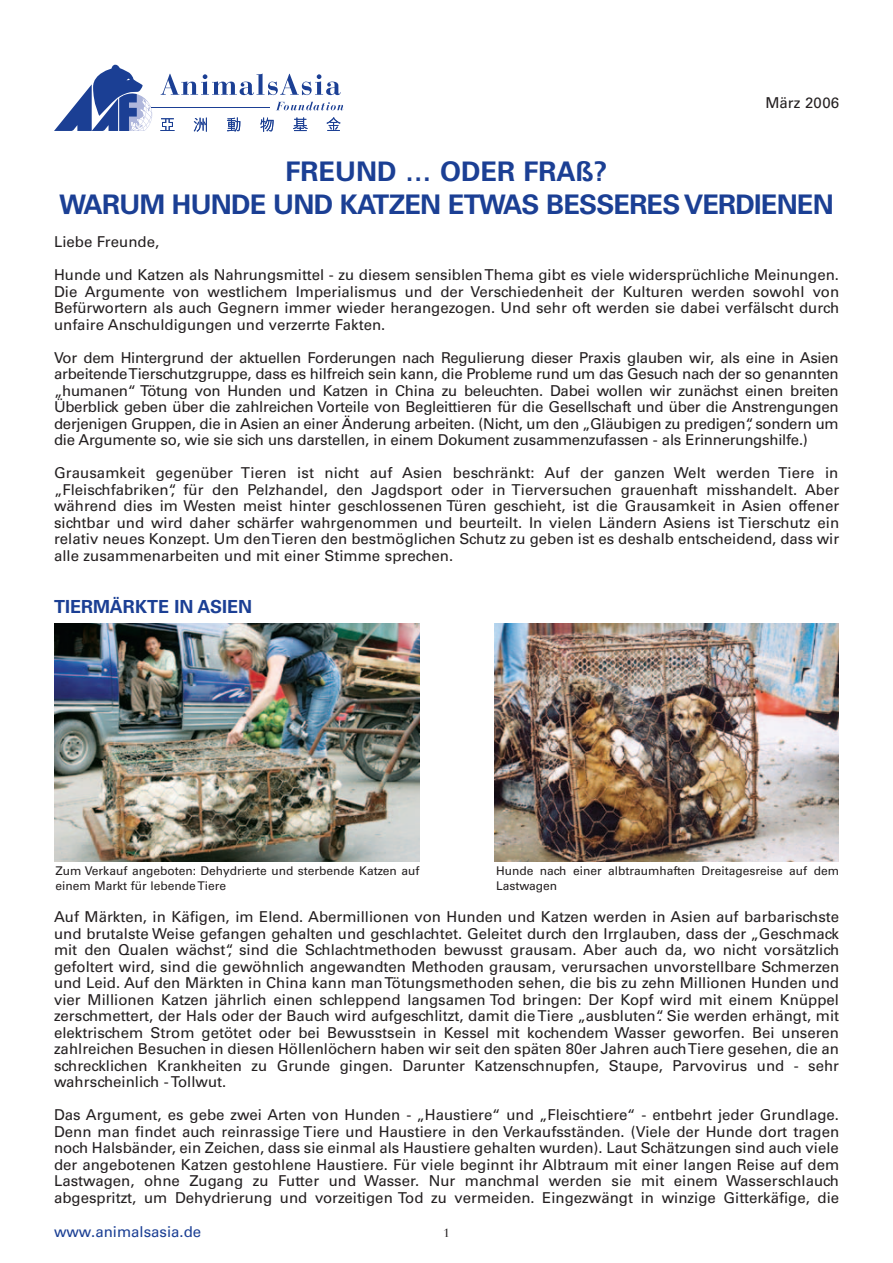
<style>
.page{position:relative;width:893px;height:1263px;background:#fff}
.page>*{position:absolute;margin:0;border:0;box-sizing:border-box;transform-origin:0 0}
.t1{font:700 27px "Univers";letter-spacing:-.03em;color:#1b3f94}
.t2{font:700 27px "Univers";color:#1b3f94}
.t3{font:700 18px "Univers";color:#1b3f94}
.t4{font:15px/16.5px "Univers";color:#231f20;text-align:justify}
.t5{font:15px "Univers";color:#1b3f94}
.t6{font:12px/15px "Univers";color:#231f20}
.t7{font:12px "Bauer Bodoni";color:#231f20}
</style>
<div class="page">
<hr style="left:151px;top:107px;width:118px;height:1px;background:#1b3f94">
<svg style="left:161px;top:73px;width:180px;height:22px"></svg>
<svg style="left:276px;top:101px;width:67px;height:9px"></svg>
<svg style="left:54px;top:65px;width:98px;height:66px"></svg>
<svg style="left:160px;top:118px;width:14px;height:13px"></svg>
<svg style="left:194px;top:118px;width:13px;height:14px"></svg>
<svg style="left:227px;top:118px;width:13px;height:14px"></svg>
<svg style="left:260px;top:118px;width:14px;height:14px"></svg>
<svg style="left:293px;top:118px;width:15px;height:13px"></svg>
<svg style="left:326px;top:117px;width:15px;height:14px"></svg>
<img style="left:54px;top:623px;width:365px;height:238px">
<img style="left:494px;top:623px;width:345px;height:238px">
<h1 class="t2" style="left:286px;top:162px;width:323px">FREUND … ODER FRAß?</h1>
<p class="t4" style="left:765px;top:96px;width:75px">März 2006</p>
<h1 class="t1" style="left:59px;top:195px;width:776px">WARUM HUNDE UND KATZEN ETWAS BESSERES VERDIENEN</h1>
<p class="t4" style="left:54px;top:235px;width:107px">Liebe Freunde,</p>
<p class="t4" style="left:54px;top:268px;width:787px">Hunde und Katzen als Nahrungsmittel - zu diesem sensiblen Thema gibt es viele widersprüchliche Meinungen.<br>Die Argumente von westlichem Imperialismus und der Verschiedenheit der Kulturen werden sowohl von Befürwortern als auch Gegnern immer wieder herangezogen. Und sehr oft werden sie dabei verfälscht durch unfaire Anschuldigungen und verzerrte Fakten.</p>
<p class="t4" style="left:54px;top:350px;width:786px">Vor dem Hintergrund der aktuellen Forderungen nach Regulierung dieser Praxis glauben wir, als eine in Asien arbeitende Tierschutzgruppe, dass es hilfreich sein kann, die Probleme rund um das Gesuch nach der so genannten „humanen“ Tötung von Hunden und Katzen in China zu beleuchten. Dabei wollen wir zunächst einen breiten Überblick geben über die zahlreichen Vorteile von Begleittieren für die Gesellschaft und über die Anstrengungen derjenigen Gruppen, die in Asien an einer Änderung arbeiten. (Nicht, um den „Gläubigen zu predigen“, sondern um die Argumente so, wie sie sich uns darstellen, in einem Dokument zusammenzufassen - als Erinnerungshilfe.)</p>
<p class="t4" style="left:54px;top:466px;width:787px">Grausamkeit gegenüber Tieren ist nicht auf Asien beschränkt: Auf der ganzen Welt werden Tiere in „Fleischfabriken“, für den Pelzhandel, den Jagdsport oder in Tierversuchen grauenhaft misshandelt. Aber während dies im Westen meist hinter geschlossenen Türen geschieht, ist die Grausamkeit in Asien offener sichtbar und wird daher schärfer wahrgenommen und beurteilt. In vielen Ländern Asiens ist Tierschutz ein relativ neues Konzept. Um den Tieren den bestmöglichen Schutz zu geben ist es deshalb entscheidend, dass wir alle zusammenarbeiten und mit einer Stimme sprechen.</p>
<p class="t3" style="left:54px;top:600px;width:200px">TIERMÄRKTE IN ASIEN</p>
<p class="t6" style="left:56px;top:864px;width:365px">Zum Verkauf angeboten: Dehydrierte und sterbende Katzen auf einem Markt für lebende Tiere</p>
<p class="t6" style="left:496px;top:864px;width:344px">Hunde nach einer albtraumhaften Dreitagesreise auf dem<br>Lastwagen</p>
<p class="t4" style="left:54px;top:910px;width:787px">Auf Märkten, in Käfigen, im Elend. Abermillionen von Hunden und Katzen werden in Asien auf barbarischste und brutalste Weise gefangen gehalten und geschlachtet. Geleitet durch den Irrglauben, dass der „Geschmack mit den Qualen wächst“, sind die Schlachtmethoden bewusst grausam. Aber auch da, wo nicht vorsätzlich gefoltert wird, sind die gewöhnlich angewandten Methoden grausam, verursachen unvorstellbare Schmerzen und Leid. Auf den Märkten in China kann man Tötungsmethoden sehen, die bis zu zehn Millionen Hunden und vier Millionen Katzen jährlich einen schleppend langsamen Tod bringen: Der Kopf wird mit einem Knüppel zerschmettert, der Hals oder der Bauch wird aufgeschlitzt, damit die Tiere „ausbluten“. Sie werden erhängt, mit elektrischem Strom getötet oder bei Bewusstsein in Kessel mit kochendem Wasser geworfen. Bei unseren zahlreichen Besuchen in diesen Höllenlöchern haben wir seit den späten 80er Jahren auch Tiere gesehen, die an schrecklichen Krankheiten zu Grunde gingen. Darunter Katzenschnupfen, Staupe, Parvovirus und - sehr wahrscheinlich - Tollwut.</p>
<p class="t4" style="left:54px;top:1108px;width:787px">Das Argument, es gebe zwei Arten von Hunden - „Haustiere“ und „Fleischtiere“ - entbehrt jeder Grundlage.<br>Denn man findet auch reinrassige Tiere und Haustiere in den Verkaufsständen. (Viele der Hunde dort tragen noch Halsbänder, ein Zeichen, dass sie einmal als Haustiere gehalten wurden). Laut Schätzungen sind auch viele der angebotenen Katzen gestohlene Haustiere. Für viele beginnt ihr Albtraum mit einer langen Reise auf dem Lastwagen, ohne Zugang zu Futter und Wasser. Nur manchmal werden sie mit einem Wasserschlauch abgespritzt, um Dehydrierung und vorzeitigen Tod zu vermeiden. Eingezwängt in winzige Gitterkäfige, die</p>
<p class="t7" style="left:443px;top:1229px;width:8px">1</p>
<p class="t5" style="left:54px;top:1226px;width:149px">www.animalsasia.de</p>
</div>
